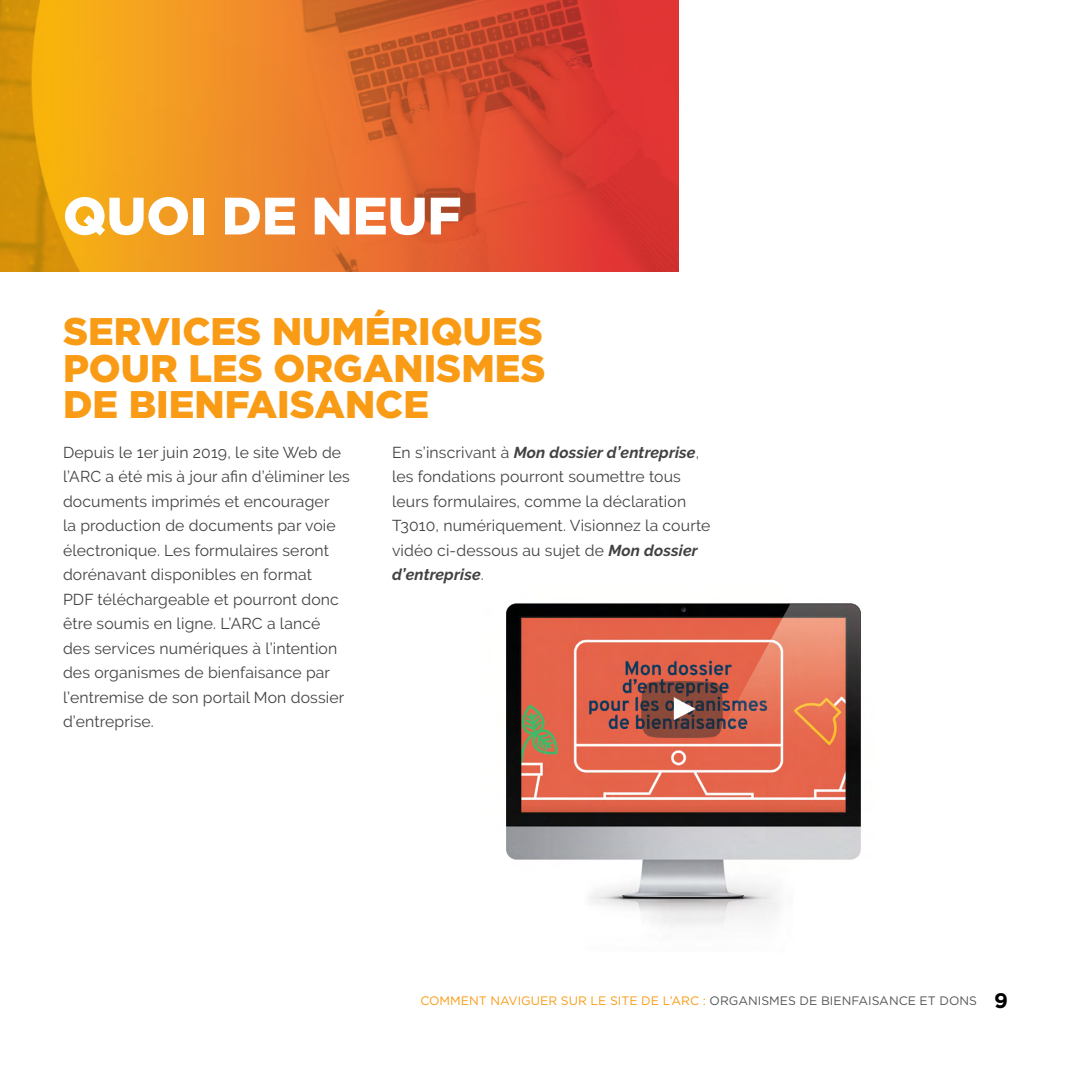
<style>
.page{position:relative;width:1071px;height:1071px;background:#fff}
.page>*{position:absolute;margin:0;border:0;box-sizing:border-box;transform-origin:0 0}
.t1{font:900 52.5px "Gotham";color:#fff}
.t2{font:900 38.5px/36.8px "Gotham";color:#f99b15;text-align:justify}
.t3{font:15.75px/24.5px "Raleway";letter-spacing:.01em;color:#434243}
.t4{font:12.25px "Gotham";color:#f99b15}
.s1{font-weight:700;font-style:italic}
.s2{color:#545558}
.s3{font-weight:700;font-size:21px;color:#000}
</style>
<div class="page">
<img style="left:0;top:0;width:679px;height:271px">
<img style="left:506px;top:603px;width:355px;height:323px">
<h1 class="t1" style="left:63px;top:186px;width:400px">QUOI DE NEUF</h1>
<h2 class="t2" style="left:63px;top:312px;width:484px">SERVICES NUMÉRIQUES POUR LES ORGANISMES DE BIENFAISANCE</h2>
<p class="t3" style="left:63px;top:440px;width:289px">Depuis le 1er juin 2019, le site Web de l’ARC a été mis à jour afin d’éliminer les documents imprimés et encourager<br>la production de documents par voie électronique. Les formulaires seront dorénavant disponibles en format<br>PDF téléchargeable et pourront donc être soumis en ligne. L’ARC a lancé des services numériques à l’intention des organismes de bienfaisance par l’entremise de son portail Mon dossier d’entreprise.</p>
<p class="t3" style="left:392px;top:440px;width:320px">En s’inscrivant à <span class="s1">Mon dossier d’entreprise</span>, les fondations pourront soumettre tous leurs formulaires, comme la déclaration T3010, numériquement. Visionnez la courte vidéo ci-dessous au sujet de <span class="s1">Mon dossier d’entreprise</span>.</p>
<p class="t4" style="left:420px;top:994px;width:589px">COMMENT NAVIGUER SUR LE SITE DE L’ARC : <span class="s2">ORGANISMES DE BIENFAISANCE ET DONS</span> <span class="s3">9</span></p>
</div>
